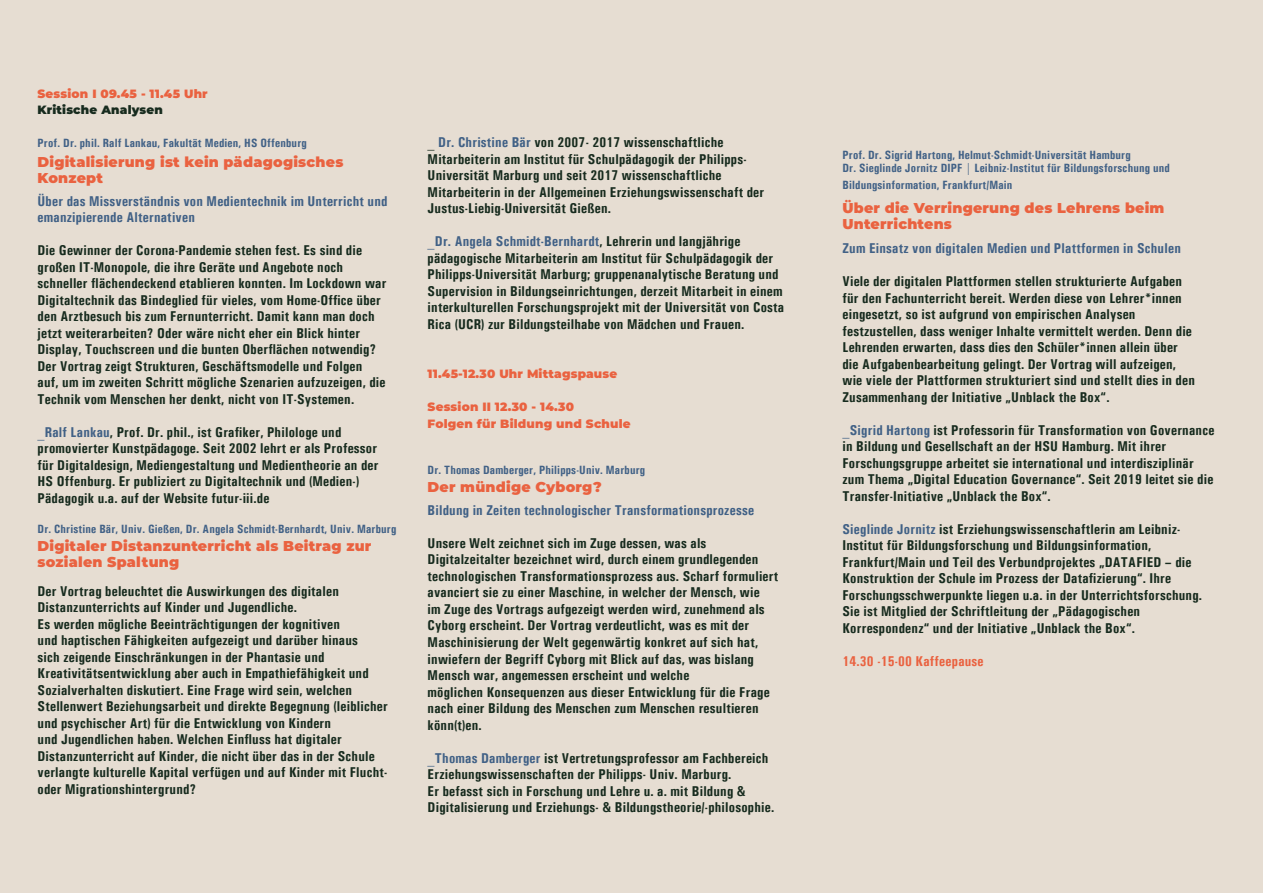
<style>
.page{position:relative;width:1263px;height:893px;background:#fff}
.page>*{position:absolute;margin:0;border:0;box-sizing:border-box;transform-origin:0 0}
.t1{font:700 condensed 14.25px/16.5px "Univers";letter-spacing:.015em;color:#172b1e}
.t2{font:700 condensed 14.25px/16.5px "Univers";letter-spacing:.015em;color:#416186}
.t3{font:900 14.25px/16.5px "Montserrat";letter-spacing:.015em;color:#ea6240}
.t4{font:700 condensed 14.25px "Univers";letter-spacing:.015em;color:#ea6240}
.t5{font:700 condensed 12px/13.5px "Univers";letter-spacing:.015em;color:#416186}
.t6{font:900 12px/16.5px "Montserrat";letter-spacing:.015em;color:#ea6240}
.t7{font:900 12px "Montserrat";letter-spacing:.015em;color:#172b1e}
.s1{color:#416186}
</style>
<div class="page">
<div style="left:833px;top:0;width:430px;height:893px;background:#e6ddd2"></div>
<div style="left:403px;top:0;width:446px;height:893px;background:#e6ddd2"></div>
<div style="left:0;top:0;width:404px;height:893px;background:#e6ddd2"></div>
<p class="t6" style="left:38px;top:84px;width:172px">Session I 09.45 - 11.45 Uhr</p>
<p class="t7" style="left:38px;top:101px;width:127px">Kritische Analysen</p>
<p class="t5" style="left:38px;top:136px;width:271px">Prof. Dr. phil. Ralf Lankau, Fakultät Medien, HS Offenburg</p>
<p class="t3" style="left:38px;top:152px;width:307px">Digitalisierung ist kein pädagogisches<br>Konzept</p>
<p class="t2" style="left:38px;top:192px;width:351px">Über das Missverständnis von Medientechnik im Unterricht und emanzipierende Alternativen</p>
<p class="t1" style="left:38px;top:242px;width:350px">Die Gewinner der Corona-Pandemie stehen fest. Es sind die großen IT-Monopole, die ihre Geräte und Angebote noch schneller flächendeckend etablieren konnten. Im Lockdown war Digitaltechnik das Bindeglied für vieles, vom Home-Office über den Arztbesuch bis zum Fernunterricht. Damit kann man doch jetzt weiterarbeiten? Oder wäre nicht eher ein Blick hinter Display, Touchscreen und die bunten Oberflächen notwendig?<br>Der Vortrag zeigt Strukturen, Geschäftsmodelle und Folgen auf, um im zweiten Schritt mögliche Szenarien aufzuzeigen, die Technik vom Menschen her denkt, nicht von IT-Systemen.</p>
<p class="t1" style="left:38px;top:423px;width:342px"><span class="s1">_Ralf Lankau</span>, Prof. Dr. phil., ist Grafiker, Philologe und promovierter Kunstpädagoge. Seit 2002 lehrt er als Professor für Digitaldesign, Mediengestaltung und Medientheorie an der HS Offenburg. Er publiziert zu Digitaltechnik und (Medien-)<br>Pädagogik u.a. auf der Website futur-iii.de</p>
<p class="t5" style="left:38px;top:522px;width:360px">Dr. Christine Bär, Univ. Gießen, Dr. Angela Schmidt-Bernhardt, Univ. Marburg</p>
<p class="t3" style="left:38px;top:536px;width:335px">Digitaler Distanzunterricht als Beitrag zur sozialen Spaltung</p>
<p class="t1" style="left:38px;top:582px;width:352px">Der Vortrag beleuchtet die Auswirkungen des digitalen Distanzunterrichts auf Kinder und Jugendliche.<br>Es werden mögliche Beeinträchtigungen der kognitiven<br>und haptischen Fähigkeiten aufgezeigt und darüber hinaus<br>sich zeigende Einschränkungen in der Phantasie und Kreativitätsentwicklung aber auch in Empathiefähigkeit und Sozialverhalten diskutiert. Eine Frage wird sein, welchen Stellenwert Beziehungsarbeit und direkte Begegnung (leiblicher und psychischer Art) für die Entwicklung von Kindern<br>und Jugendlichen haben. Welchen Einfluss hat digitaler Distanzunterricht auf Kinder, die nicht über das in der Schule verlangte kulturelle Kapital verfügen und auf Kinder mit Flucht&shy;oder Migrationshintergrund?</p>
<p class="t1" style="left:428px;top:134px;width:338px">_ <span class="s1">Dr. Christine Bär</span> von 2007- 2017 wissenschaftliche Mitarbeiterin am Institut für Schulpädagogik der Philipps-Universität Marburg und seit 2017 wissenschaftliche Mitarbeiterin in der Allgemeinen Erziehungswissenschaft der Justus-Liebig-Universität Gießen.</p>
<p class="t1" style="left:428px;top:233px;width:358px"><span class="s1">_Dr. Angela Schmidt-Bernhardt</span>, Lehrerin und langjährige pädagogische Mitarbeiterin am Institut für Schulpädagogik der Philipps-Universität Marburg; gruppenanalytische Beratung und Supervision in Bildungseinrichtungen, derzeit Mitarbeit in einem interkulturellen Forschungsprojekt mit der Universität von Costa Rica (UCR) zur Bildungsteilhabe von Mädchen und Frauen.</p>
<p class="t6" style="left:428px;top:365px;width:191px">11.45-12.30 Uhr Mittagspause</p>
<p class="t6" style="left:428px;top:398px;width:205px">Session II 12.30 - 14.30<br>Folgen für Bildung und Schule</p>
<p class="t5" style="left:428px;top:463px;width:219px">Dr. Thomas Damberger, Philipps-Univ. Marburg</p>
<p class="t3" style="left:428px;top:478px;width:176px">Der mündige Cyborg?</p>
<p class="t2" style="left:428px;top:502px;width:328px">Bildung in Zeiten technologischer Transformationsprozesse</p>
<p class="t1" style="left:428px;top:535px;width:352px">Unsere Welt zeichnet sich im Zuge dessen, was als Digitalzeitalter bezeichnet wird, durch einem grundlegenden technologischen Transformationsprozess aus. Scharf formuliert avanciert sie zu einer Maschine, in welcher der Mensch, wie<br>im Zuge des Vortrags aufgezeigt werden wird, zunehmend als Cyborg erscheint. Der Vortrag verdeutlicht, was es mit der Maschinisierung der Welt gegenwärtig konkret auf sich hat, inwiefern der Begriff Cyborg mit Blick auf das, was bislang Mensch war, angemessen erscheint und welche<br>möglichen Konsequenzen aus dieser Entwicklung für die Frage nach einer Bildung des Menschen zum Menschen resultieren könn(t)en.</p>
<p class="t1" style="left:428px;top:749px;width:348px"><span class="s1">_Thomas Damberger</span> ist Vertretungsprofessor am Fachbereich Erziehungswissenschaften der Philipps- Univ. Marburg.<br>Er befasst sich in Forschung und Lehre u. a. mit Bildung &amp; Digitalisierung und Erziehungs- &amp; Bildungstheorie/-philosophie.</p>
<p class="t5" style="left:842px;top:148px;width:329px">Prof. Dr. Sigrid Hartong, Helmut-Schmidt-Universität Hamburg<br>Dr. Sieglinde Jornitz DIPF | Leibniz-Institut für Bildungsforschung und</p>
<p class="t5" style="left:842px;top:178px;width:172px">Bildungsinformation, Frankfurt/Main</p>
<p class="t3" style="left:842px;top:199px;width:323px">Über die Verringerung des Lehrens beim<br>Unterrichtens</p>
<p class="t2" style="left:842px;top:240px;width:340px">Zum Einsatz von digitalen Medien und Plattformen in Schulen</p>
<p class="t1" style="left:842px;top:273px;width:354px">Viele der digitalen Plattformen stellen strukturierte Aufgaben für den Fachunterricht bereit. Werden diese von Lehrer*innen eingesetzt, so ist aufgrund von empirischen Analysen festzustellen, dass weniger Inhalte vermittelt werden. Denn die Lehrenden erwarten, dass dies den Schüler*innen allein über die Aufgabenbearbeitung gelingt. Der Vortrag will aufzeigen, wie viele der Plattformen strukturiert sind und stellt dies in den Zusammenhang der Initiative „Unblack the Box“.</p>
<p class="t1" style="left:842px;top:422px;width:373px"><span class="s1">_Sigrid Hartong</span> ist Professorin für Transformation von Governance in Bildung und Gesellschaft an der HSU Hamburg. Mit ihrer Forschungsgruppe arbeitet sie international und interdisziplinär zum Thema „Digital Education Governance“. Seit 2019 leitet sie die Transfer-Initiative „Unblack the Box“.</p>
<p class="t1" style="left:842px;top:521px;width:361px"><span class="s1">Sieglinde Jornitz</span> ist Erziehungswissenschaftlerin am Leibniz-Institut für Bildungsforschung und Bildungsinformation, Frankfurt/Main und Teil des Verbundprojektes „DATAFIED – die Konstruktion der Schule im Prozess der Datafizierung“. Ihre Forschungsschwerpunkte liegen u.a. in der Unterrichtsforschung.<br>Sie ist Mitglied der Schriftleitung der „Pädagogischen Korrespondenz“ und der Initiative „Unblack the Box“.</p>
<p class="t4" style="left:842px;top:652px;width:143px">14.30 -15-00 Kaffeepause</p>
</div>
